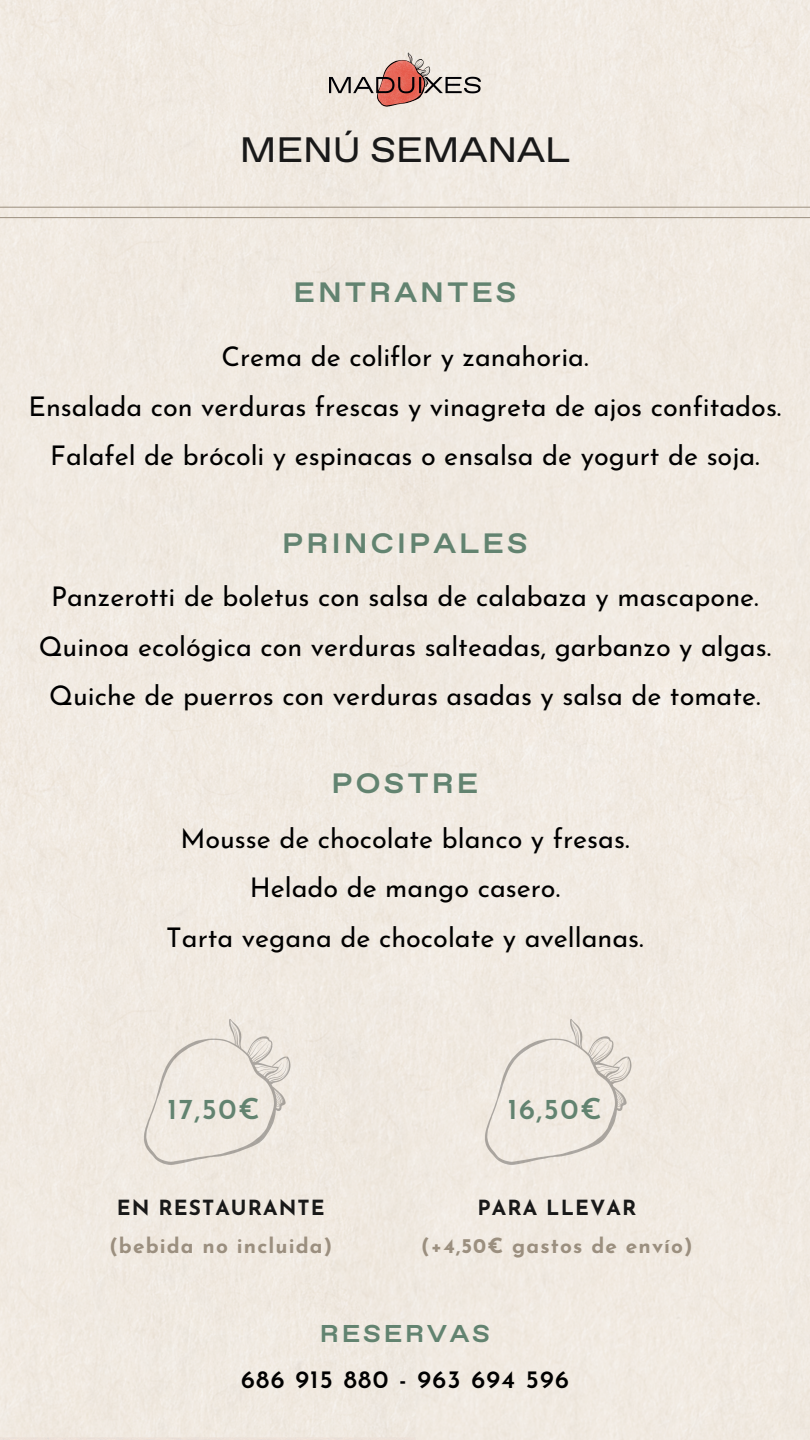
<style>
.page{position:relative;width:810px;height:1440px;background:#f1eae1}
.page>*{position:absolute;margin:0;border:0;box-sizing:border-box;transform-origin:0 0}
.t1{font:35.3px "ABC Favorit Extended Unlicensed Trial";color:#191919}
.t2{font:600 28.9px "Josefin Sans";letter-spacing:.055em;color:#628370}
.t3{font:700 28px "ABC Favorit Extended Unlicensed Trial";letter-spacing:.115em;color:#628370}
.t4{font:27px/49.5px "Josefin Sans";color:#000;text-align:center}
.t5{font:600 25.1px "Josefin Sans";letter-spacing:.055em;color:#000}
.t6{font:700 24.3px "ABC Favorit Extended Unlicensed Trial";letter-spacing:.115em;color:#628370}
.t7{font:700 20.8px "Josefin Sans";letter-spacing:.055em;color:#9b8f7f}
.t8{font:700 20.8px "Josefin Sans";letter-spacing:.055em;color:#191919}
</style>
<div class="page">
<div style="left:110px;top:1015px;width:222px;height:185px;background:#f0e9e1"></div>
<div style="left:451px;top:1015px;width:222px;height:185px;background:#f1eae1"></div>
<hr style="left:0;top:207px;width:810px;height:1px;background:#9b8f7f">
<hr style="left:0;top:217px;width:810px;height:1px;background:#9b8f7f">
<img style="left:329px;top:43px;width:152px;height:76px">
<p class="t1" style="left:240px;top:128px;width:332px">MENÚ SEMANAL</p>
<h3 class="t3" style="left:293px;top:275px;width:225px">ENTRANTES</h3>
<p class="t4" style="left:28px;top:335px;width:755px">Crema de coliflor y zanahoria.<br>Ensalada con verduras frescas y vinagreta de ajos confitados.<br>Falafel de brócoli y espinacas o ensalsa de yogurt de soja.</p>
<p class="t3" style="left:282px;top:526px;width:247px">PRINCIPALES</p>
<p class="t4" style="left:39px;top:575px;width:734px">Panzerotti de boletus con salsa de calabaza y mascapone.<br>Quinoa ecológica con verduras salteadas, garbanzo y algas.<br>Quiche de puerros con verduras asadas y salsa de tomate.</p>
<h4 class="t3" style="left:332px;top:766px;width:148px">POSTRE</h4>
<h4 class="t4" style="left:180px;top:816px;width:451px">Mousse de chocolate blanco y fresas.<br>Helado de mango casero.</h4>
<p class="t4" style="left:166px;top:915px;width:479px">Tarta vegana de chocolate y avellanas.</p>
<h1 class="t2" style="left:167px;top:1098px;width:94px">17,50€</h1>
<p class="t8" style="left:117px;top:1200px;width:209px">EN RESTAURANTE</p>
<p class="t7" style="left:109px;top:1237px;width:224px">(bebida no incluida)</p>
<p class="t2" style="left:508px;top:1098px;width:96px">16,50€</p>
<h4 class="t8" style="left:478px;top:1200px;width:160px">PARA LLEVAR</h4>
<p class="t7" style="left:421px;top:1237px;width:273px">(+4,50€ gastos de envío)</p>
<p class="t6" style="left:320px;top:1319px;width:172px">RESERVAS</p>
<p class="t5" style="left:241px;top:1369px;width:329px">686 915 880 - 963 694 596</p>
</div>
